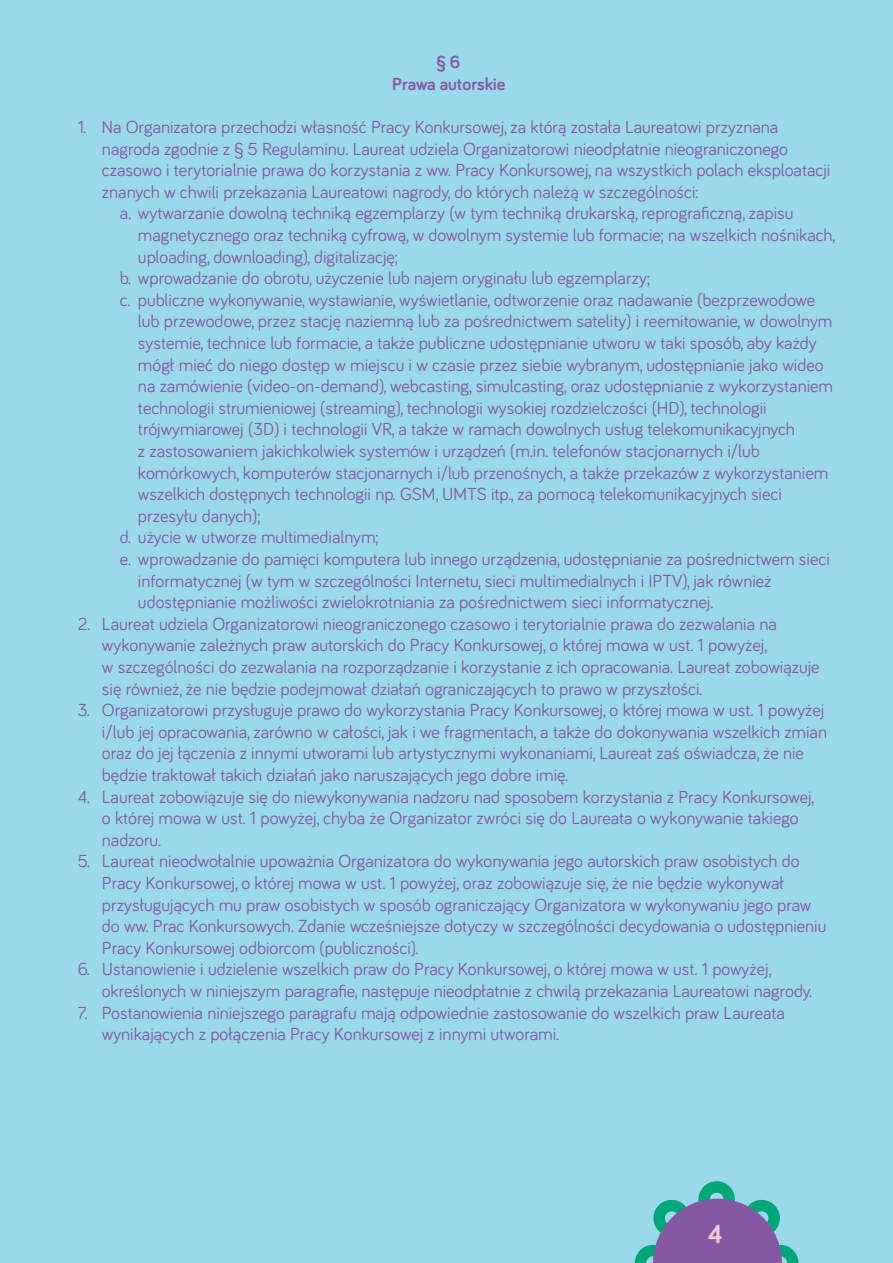
<style>
.page{position:relative;width:893px;height:1263px;background:#9ad9ea}
.page>*{position:absolute;margin:0;border:0;box-sizing:border-box;transform-origin:0 0}
.t1{font:700 27px "Bariol";color:#f8cbd0}
.t2{font:18px/21.6px "Bariol";color:#8559a5}
.t3{font:700 18px/21.6px "Bariol";color:#8559a5;text-align:center}
</style>
<div class="page">
<svg style="left:635px;top:1181px;width:163px;height:82px"></svg>
<p class="t3" style="left:392px;top:51px;width:115px">§ 6<br>Prawa autorskie</p>
<p class="t2" style="left:78px;top:115px;width:702px">1. Na Organizatora przechodzi własność Pracy Konkursowej, za którą została Laureatowi przyznana</p>
<p class="t2" style="left:102px;top:137px;width:688px">nagroda zgodnie z § 5 Regulaminu. Laureat udziela Organizatorowi nieodpłatnie nieograniczonego</p>
<p class="t2" style="left:102px;top:158px;width:730px">czasowo i terytorialnie prawa do korzystania z ww. Pracy Konkursowej, na wszystkich polach eksploatacji</p>
<p class="t2" style="left:102px;top:180px;width:598px">znanych w chwili przekazania Laureatowi nagrody, do których należą w szczególności:</p>
<p class="t2" style="left:120px;top:202px;width:675px">a. wytwarzanie dowolną techniką egzemplarzy (w tym techniką drukarską, reprograficzną, zapisu</p>
<p class="t2" style="left:138px;top:223px;width:699px">magnetycznego oraz techniką cyfrową, w dowolnym systemie lub formacie; na wszelkich nośnikach,</p>
<p class="t2" style="left:138px;top:245px;width:261px">uploading, downloading), digitalizację;</p>
<p class="t2" style="left:120px;top:266px;width:531px">b. wprowadzanie do obrotu, użyczenie lub najem oryginału lub egzemplarzy;</p>
<p class="t2" style="left:120px;top:288px;width:697px">c. publiczne wykonywanie, wystawianie, wyświetlanie, odtworzenie oraz nadawanie (bezprzewodowe</p>
<p class="t2" style="left:138px;top:310px;width:696px">lub przewodowe, przez stację naziemną lub za pośrednictwem satelity) i reemitowanie, w dowolnym</p>
<p class="t2" style="left:138px;top:331px;width:680px">systemie, technice lub formacie, a także publiczne udostępnianie utworu w taki sposób, aby każdy</p>
<p class="t2" style="left:138px;top:353px;width:687px">mógł mieć do niego dostęp w miejscu i w czasie przez siebie wybranym, udostępnianie jako wideo</p>
<p class="t2" style="left:138px;top:374px;width:697px">na zamówienie (video-on-demand), webcasting, simulcasting, oraz udostępnianie z wykorzystaniem</p>
<p class="t2" style="left:138px;top:396px;width:630px">technologii strumieniowej (streaming), technologii wysokiej rozdzielczości (HD), technologii</p>
<p class="t2" style="left:138px;top:418px;width:658px">trójwymiarowej (3D) i technologii VR, a także w ramach dowolnych usług telekomunikacyjnych</p>
<p class="t2" style="left:138px;top:439px;width:623px">z zastosowaniem jakichkolwiek systemów i urządzeń (m.in. telefonów stacjonarnych i/lub</p>
<p class="t2" style="left:138px;top:461px;width:692px">komórkowych, komputerów stacjonarnych i/lub przenośnych, a także przekazów z wykorzystaniem</p>
<p class="t2" style="left:138px;top:482px;width:645px">wszelkich dostępnych technologii np. GSM, UMTS itp., za pomocą telekomunikacyjnych sieci</p>
<p class="t2" style="left:138px;top:504px;width:124px">przesyłu danych);</p>
<p class="t2" style="left:120px;top:526px;width:260px">d. użycie w utworze multimedialnym;</p>
<p class="t2" style="left:120px;top:547px;width:711px">e. wprowadzanie do pamięci komputera lub innego urządzenia, udostępnianie za pośrednictwem sieci</p>
<p class="t2" style="left:138px;top:569px;width:635px">informatycznej (w tym w szczególności Internetu, sieci multimedialnych i IPTV), jak również</p>
<p class="t2" style="left:138px;top:590px;width:577px">udostępnianie możliwości zwielokrotniania za pośrednictwem sieci informatycznej.</p>
<p class="t2" style="left:102px;top:612px;width:719px;text-indent:-24px">2. Laureat udziela Organizatorowi nieograniczonego czasowo i terytorialnie prawa do zezwalania na wykonywanie zależnych praw autorskich do Pracy Konkursowej, o której mowa w ust. 1 powyżej,<br>w szczególności do zezwalania na rozporządzanie i korzystanie z ich opracowania. Laureat zobowiązuje się również, że nie będzie podejmował działań ograniczających to prawo w przyszłości.</p>
<p class="t2" style="left:102px;top:698px;width:727px;text-indent:-24px">3. Organizatorowi przysługuje prawo do wykorzystania Pracy Konkursowej, o której mowa w ust. 1 powyżej i/lub jej opracowania, zarówno w całości, jak i we fragmentach, a także do dokonywania wszelkich zmian oraz do jej łączenia z innymi utworami lub artystycznymi wykonaniami, Laureat zaś oświadcza, że nie będzie traktował takich działań jako naruszających jego dobre imię.</p>
<p class="t2" style="left:102px;top:785px;width:714px;text-indent:-24px">4. Laureat zobowiązuje się do niewykonywania nadzoru nad sposobem korzystania z Pracy Konkursowej, o której mowa w ust. 1 powyżej, chyba że Organizator zwróci się do Laureata o wykonywanie takiego nadzoru.</p>
<p class="t2" style="left:102px;top:850px;width:726px;text-indent:-24px">5. Laureat nieodwołalnie upoważnia Organizatora do wykonywania jego autorskich praw osobistych do Pracy Konkursowej, o której mowa w ust. 1 powyżej, oraz zobowiązuje się, że nie będzie wykonywał przysługujących mu praw osobistych w sposób ograniczający Organizatora w wykonywaniu jego praw do ww. Prac Konkursowych. Zdanie wcześniejsze dotyczy w szczególności decydowania o udostępnieniu Pracy Konkursowej odbiorcom (publiczności).</p>
<p class="t2" style="left:102px;top:958px;width:712px;text-indent:-24px">6. Ustanowienie i udzielenie wszelkich praw do Pracy Konkursowej, o której mowa w ust. 1 powyżej, określonych w niniejszym paragrafie, następuje nieodpłatnie z chwilą przekazania Laureatowi nagrody.</p>
<p class="t2" style="left:102px;top:1001px;width:685px;text-indent:-24px">7. Postanowienia niniejszego paragrafu mają odpowiednie zastosowanie do wszelkich praw Laureata wynikających z połączenia Pracy Konkursowej z innymi utworami.</p>
<h1 class="t1" style="left:707px;top:1215px;width:18px">4</h1>
</div>
